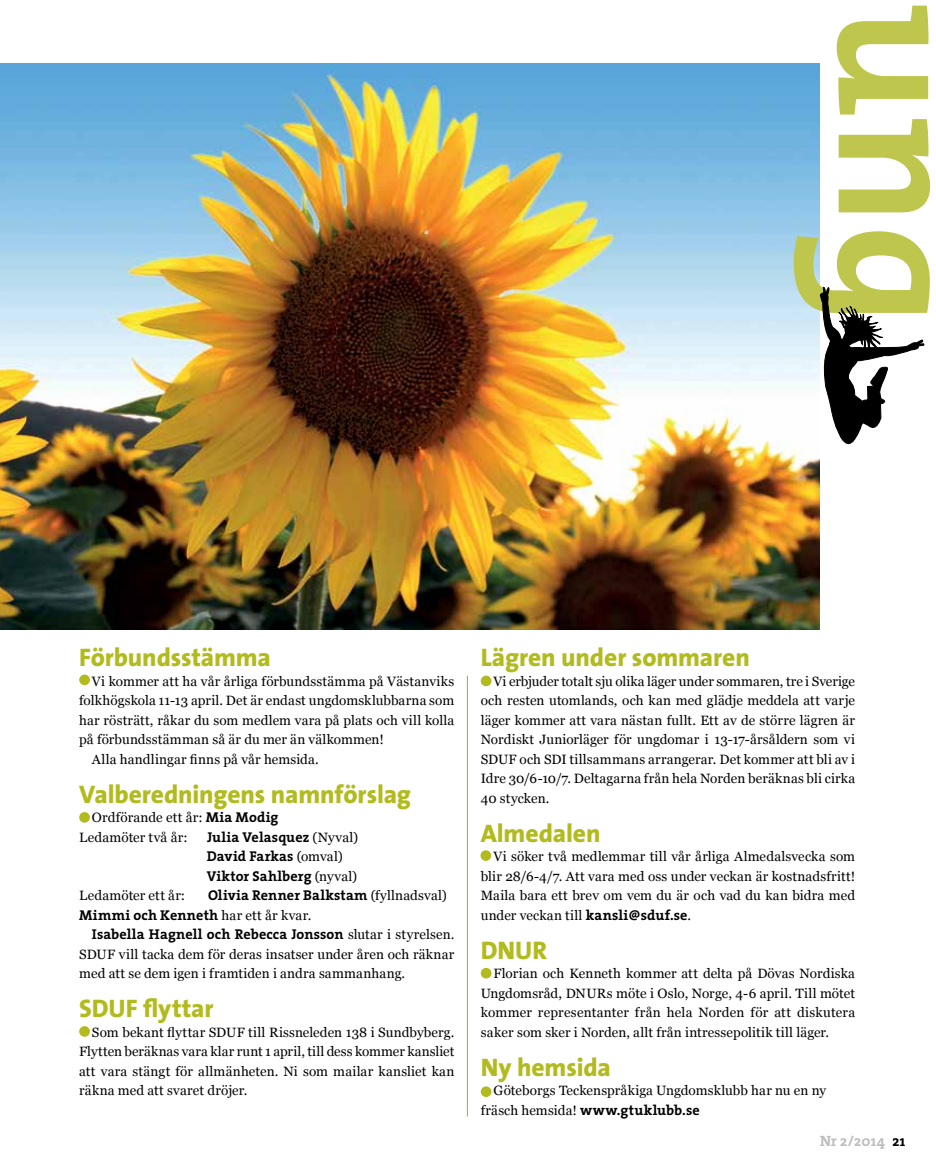
<style>
.page{position:relative;width:936px;height:1170px;background:#fff}
.page>*{position:absolute;margin:0;border:0;box-sizing:border-box;transform-origin:0 0}
.t1{font:700 180px "The Mix";color:#bfc64e}
.t2{font:800 25.5px "The Sans";letter-spacing:-.005em;color:#b2bb1e}
.t3{font:700 15px "The Serif";letter-spacing:.015em;color:#bcbec0}
.t4{font:700 14.25px/19.5px "The Serif";letter-spacing:.01em;color:#000}
.t5{font:13.5px/19.5px "Georgia";letter-spacing:.01em;color:#000;text-align:justify}
.s1{font-family:"The Serif";font-weight:700;font-size:14.25px}
.s2{font-family:"Georgia";font-weight:400;font-size:13.5px}
.s3{color:#000}
</style>
<div class="page">
<img style="left:0;top:64px;width:819px;height:565px">
<svg style="left:819px;top:286px;width:105px;height:179px"></svg>
<hr style="left:467px;top:675px;width:1px;height:441px;background:#b2bb1e">
<div style="left:79px;top:674px;width:11px;height:11px;background:#b2bb1e;border-radius:50%"></div>
<div style="left:79px;top:812px;width:11px;height:10px;background:#b2bb1e;border-radius:50%"></div>
<svg style="left:480px;top:967px;width:11px;height:11px"></svg>
<div style="left:480px;top:675px;width:11px;height:11px;background:#b2bb1e;border-radius:50%"></div>
<div style="left:480px;top:1086px;width:11px;height:10px;background:#b2bb1e;border-radius:50%"></div>
<div style="left:79px;top:1026px;width:11px;height:10px;background:#b2bb1e;border-radius:50%"></div>
<div style="left:480px;top:850px;width:11px;height:10px;background:#b2bb1e;border-radius:50%"></div>
<h1 class="t1" style="left:1050px;top:3px;width:323px;rotate:90deg">ung</h1>
<h2 class="t2" style="left:79px;top:636px;width:193px">Förbundsstämma</h2>
<p class="t5" style="left:92px;top:670px;width:364px">Vi kommer att ha vår årliga förbundsstämma på Västanviks</p>
<p class="t5" style="left:79px;top:690px;width:376px">folkhögskola 11-13 april. Det är endast ungdomsklubbarna som</p>
<p class="t5" style="left:79px;top:709px;width:376px">har rösträtt, råkar du som medlem vara på plats och vill kolla</p>
<p class="t5" style="left:79px;top:729px;width:306px">på förbundsstämman så är du mer än välkommen!</p>
<p class="t5" style="left:92px;top:748px;width:228px">Alla handlingar finns på vår hemsida.</p>
<h2 class="t2" style="left:79px;top:772px;width:333px">Valberedningens namnförslag</h2>
<p class="t5" style="left:79px;top:807px;width:201px;text-indent:13px">Ordförande ett år: <span class="s1">Mia Modig<br></span>Ledamöter två år:</p>
<p class="t4" style="left:207px;top:826px;width:153px">Julia Velasquez <span class="s2">(Nyval)<br></span>David Farkas <span class="s2">(omval)<br></span>Viktor Sahlberg <span class="s2">(nyval)</span></p>
<p class="t4" style="left:79px;top:885px;width:369px;text-indent:129px">Olivia Renner Balkstam <span class="s2">(fyllnadsval)<br></span>Mimmi och Kenneth <span class="s2">har ett år kvar.</span></p>
<p class="t4" style="left:92px;top:924px;width:364px">Isabella Hagnell och Rebecca Jonsson <span class="s2">slutar i styrelsen.</span></p>
<p class="t5" style="left:79px;top:943px;width:376px">SDUF vill tacka dem för deras insatser under åren och räknar med att se dem igen i framtiden i andra sammanhang.</p>
<h2 class="t2" style="left:79px;top:987px;width:136px">SDUF flyttar</h2>
<p class="t5" style="left:79px;top:1021px;width:376px;text-indent:13px">Som bekant flyttar SDUF till Rissneleden 138 i Sundbyberg.<br>Flytten beräknas vara klar runt 1 april, till dess kommer kansliet att vara stängt för allmänheten. Ni som mailar kansliet kan räkna med att svaret dröjer.</p>
<p class="t5" style="left:79px;top:885px;width:107px">Ledamöter ett år:</p>
<h2 class="t2" style="left:480px;top:636px;width:270px">Lägren under sommaren</h2>
<p class="t5" style="left:480px;top:670px;width:376px;text-indent:13px">Vi erbjuder totalt sju olika läger under sommaren, tre i Sverige och resten utomlands, och kan med glädje meddela att varje läger kommer att vara nästan fullt. Ett av de större lägren är Nordiskt Juniorläger för ungdomar i 13-17-årsåldern som vi SDUF och SDI tillsammans arrangerar. Det kommer att bli av i Idre 30/6-10/7. Deltagarna från hela Norden beräknas bli cirka 40 stycken.</p>
<h2 class="t2" style="left:480px;top:811px;width:121px">Almedalen</h2>
<p class="t5" style="left:480px;top:846px;width:376px;text-indent:13px">Vi söker två medlemmar till vår årliga Almedalsvecka som blir 28/6-4/7. Att vara med oss under veckan är kostnadsfritt!<br>Maila bara ett brev om vem du är och vad du kan bidra med under veckan till <span class="s1">kansli@sduf.se</span>.</p>
<h2 class="t2" style="left:480px;top:928px;width:68px">DNUR</h2>
<p class="t5" style="left:480px;top:963px;width:376px;text-indent:13px">Florian och Kenneth kommer att delta på Dövas Nordiska Ungdomsråd, DNURs möte i Oslo, Norge, 4-6 april. Till mötet kommer representanter från hela Norden för att diskutera saker som sker i Norden, allt från intressepolitik till läger.</p>
<h2 class="t2" style="left:480px;top:1045px;width:132px">Ny hemsida</h2>
<p class="t5" style="left:493px;top:1080px;width:334px">Göteborgs Teckenspråkiga Ungdomsklubb har nu en ny</p>
<p class="t4" style="left:480px;top:1099px;width:220px"><span class="s2">fräsch hemsida!</span> www.gtuklubb.se</p>
<p class="t3" style="left:819px;top:1127px;width:87px">Nr 2/2014 <span class="s3">21</span></p>
</div>
